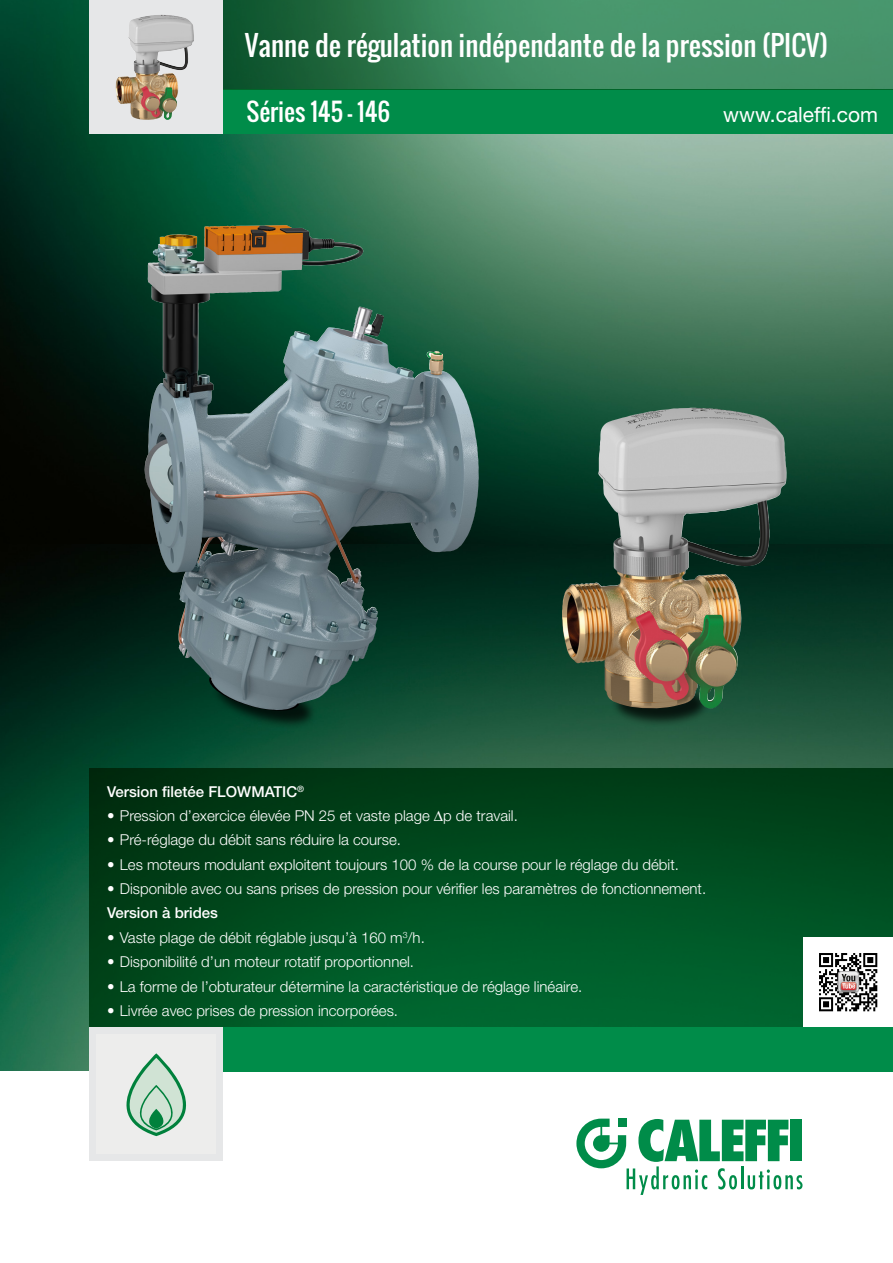
<style>
.page{position:relative;width:893px;height:1263px;background:#fff}
.page>*{position:absolute;margin:0;border:0;box-sizing:border-box;transform-origin:0 0}
.Subhead{font:27px "Oswald";color:#fff}
.Subhead-2{font:24px "Oswald";color:#fff}
.t1{font:21px "Helvetica Neue LT Std";color:#fff}
.Body_bullett{font:300 15px "Helvetica Neue LT Std";color:#fff}
.Body_bullett-2{font:500 15px "Helvetica Neue LT Std";color:#fff}
</style>
<div class="page">
<img style="left:0;top:0;width:893px;height:545px">
<img style="left:0;top:545px;width:893px;height:526px">
<div style="left:611px;top:680px;width:100px;height:47px;background:#000;opacity:.75"></div>
<img style="left:562px;top:408px;width:182px;height:303px">
<div style="left:212px;top:674px;width:106px;height:55px;background:#000;opacity:.75"></div>
<svg style="left:207px;top:669px;width:94px;height:44px;background:#506768"></svg>
<img style="left:144px;top:226px;width:101px;height:307px">
<svg style="left:576px;top:1118px;width:226px;height:77px"></svg>
<svg style="left:89px;top:768px;width:804px;height:259px;background:#004c1f"></svg>
<div style="left:89px;top:89px;width:804px;height:45px;background:#008c49"></div>
<svg style="left:223px;top:0;width:670px;height:89px;background:#38845a"></svg>
<div style="left:89px;top:1027px;width:804px;height:44px;background:#008c49"></div>
<div style="left:89px;top:1027px;width:134px;height:134px;background:#e6e7e8"></div>
<div style="left:96px;top:1034px;width:120px;height:120px;background:#ededec"></div>
<svg style="left:126px;top:1053px;width:60px;height:83px"></svg>
<div style="left:89px;top:0;width:134px;height:134px;background:#e6e7e8"></div>
<img style="left:116px;top:15px;width:63px;height:105px">
<div style="left:804px;top:938px;width:89px;height:89px;background:#fff"></div>
<img style="left:819px;top:953px;width:59px;height:59px">
<img style="left:837px;top:971px;width:23px;height:23px">
<div style="left:838px;top:971px;width:21px;height:21px;border:1px solid #b3b2b3;border-radius:3px"></div>
<svg style="left:838px;top:971px;width:20px;height:21px"></svg>
<p class="Subhead" style="left:245px;top:25px;width:585px">Vanne de régulation indépendante de la pression (PICV)</p>
<p class="Subhead-2" style="left:247px;top:94px;width:145px">Séries 145 - 146</p>
<p class="t1" style="left:723px;top:102px;width:156px">www.caleffi.com</p>
<p class="Body_bullett-2" style="left:107px;top:782px;width:199px">Version filetée FLOWMATIC<sup>®</sup></p>
<p class="Body_bullett" style="left:107px;top:806px;width:412px">• Pression d’exercice élevée PN 25 et vaste plage ∆p de travail.</p>
<p class="Body_bullett" style="left:107px;top:831px;width:295px">• Pré-réglage du débit sans réduire la course.</p>
<p class="Body_bullett" style="left:107px;top:855px;width:573px">• Les moteurs modulant exploitent toujours 100 % de la course pour le réglage du débit.</p>
<p class="Body_bullett" style="left:107px;top:879px;width:600px">• Disponible avec ou sans prises de pression pour vérifier les paramètres de fonctionnement.</p>
<p class="Body_bullett-2" style="left:107px;top:904px;width:112px">Version à brides</p>
<p class="Body_bullett" style="left:107px;top:928px;width:319px">• Vaste plage de débit réglable jusqu’à 160 m<sup>3</sup>/h.</p>
<p class="Body_bullett" style="left:107px;top:953px;width:308px">• Disponibilité d’un moteur rotatif proportionnel.</p>
<p class="Body_bullett" style="left:107px;top:977px;width:477px">• La forme de l’obturateur détermine la caractéristique de réglage linéaire.</p>
<p class="Body_bullett" style="left:107px;top:1001px;width:292px">• Livrée avec prises de pression incorporées.</p>
</div>
